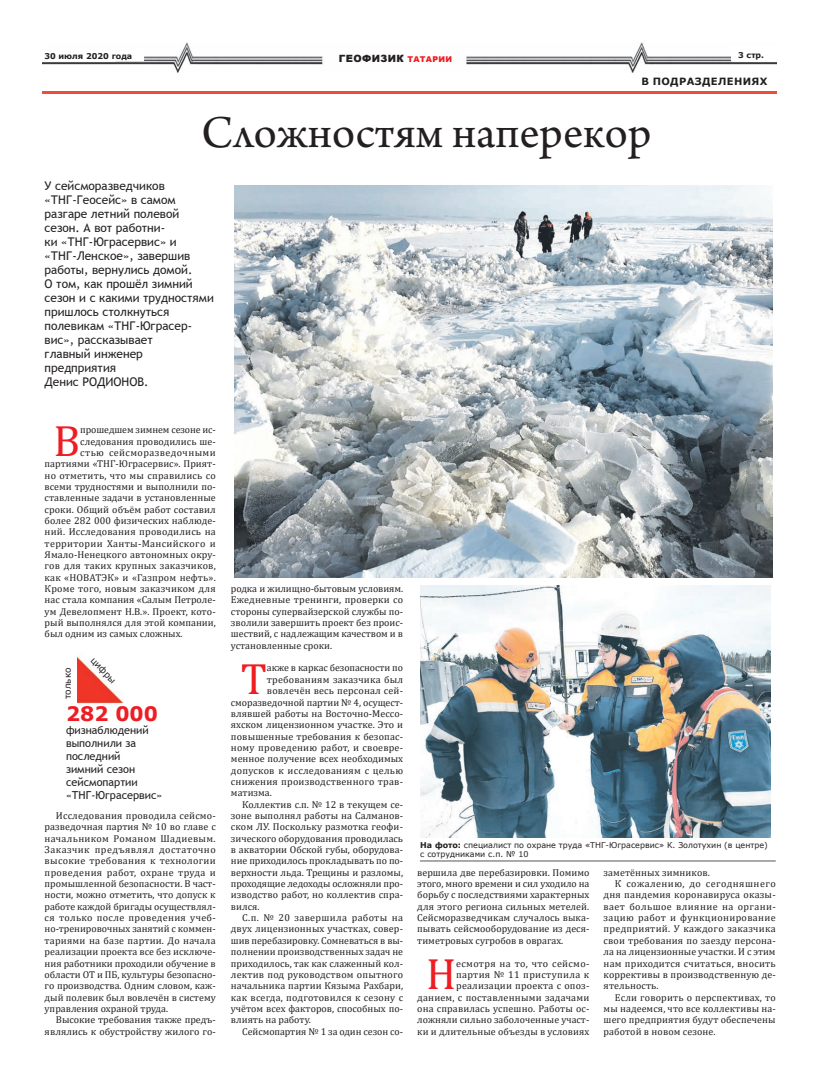
<style>
.page{position:relative;width:820px;height:1078px;background:#fff}
.page>*{position:absolute;margin:0;border:0;box-sizing:border-box;transform-origin:0 0}
.t1{font:48px "Arno Pro";color:#231f20}
.t2{font:44px "Cambria";color:#ee1d23}
.t3{font:700 19.9px "Verdana";color:#ee1d23}
.t4{font:12px/14px "Trebuchet MS";color:#231f20}
.t5{font:11px/13px "Trebuchet MS";color:#231f20}
.t6{font:10px/11.3px "Cambria";letter-spacing:.005em;color:#231f20;text-align:justify}
.t7{font:10px "Cambria";letter-spacing:.035em;color:#231f20}
.t8{font:10px "Cambria";letter-spacing:.04em;color:#231f20}
.t9{font:10px "Cambria";letter-spacing:.025em;color:#231f20}
.t10{font:10px "Cambria";letter-spacing:.03em;color:#231f20}
.t11{font:10px "Cambria";letter-spacing:.045em;color:#231f20}
.t12{font:900 10px "Arial";letter-spacing:.035em;color:#231f20}
.t13{font:700 10px "Verdana";letter-spacing:.035em;color:#231f20}
.t14{font:9px "Verdana";color:#231f20}
.t15{font:8px/9px "Verdana";color:#231f20}
.t16{font:700 8px "Verdana";color:#231f20}
.s1{font-size:8px;color:#ee1d23}
.s2{font-weight:700}
</style>
<div class="page">
<img style="left:43px;top:43px;width:733px;height:29px">
<div style="left:42px;top:49px;width:101px;height:12px;background:#fff"></div>
<div style="left:731px;top:46px;width:45px;height:15px;background:#fff"></div>
<hr style="left:43px;top:91px;width:734px;height:3px;background:#ef4c3a">
<img style="left:235px;top:185px;width:537px;height:392px">
<img style="left:420px;top:585px;width:350px;height:252px">
<img style="left:77px;top:656px;width:47px;height:48px">
<hr style="left:419px;top:860px;width:356px;height:1px;background:#545557">
<p class="t16" style="left:44px;top:50px;width:89px">30 июля 2020 года</p>
<p class="t12" style="left:339px;top:51px;width:115px">ГЕОФИЗИК <span class="s1">ТАТАРИИ</span></p>
<p class="t16" style="left:737px;top:50px;width:27px">3 стр.</p>
<p class="t13" style="left:641px;top:74px;width:127px">В ПОДРАЗДЕЛЕНИЯХ</p>
<h1 class="t1" style="left:201px;top:105px;width:452px">Сложностям наперекор</h1>
<p class="t4" style="left:45px;top:179px;width:171px">У сейсморазведчиков «ТНГ-Геосейс» в самом разгаре летний полевой сезон. А вот работни-<br>ки «ТНГ-Юграсервис» и «ТНГ-Ленское», завершив работы, вернулись домой.<br>О том, как прошёл зимний сезон и с какими трудностями пришлось столкнуться полевикам «ТНГ-Юграсер&shy;вис», рассказывает<br>главный инженер предприятия<br>Денис РОДИОНОВ.</p>
<h2 class="t2" style="left:53px;top:415px;width:28px">В</h2>
<p class="t6" style="left:80px;top:424px;width:137px">прошедшем зимнем сезоне ис-</p>
<p class="t6" style="left:80px;top:435px;width:137px">следования проводились ше-</p>
<p class="t8" style="left:80px;top:446px;width:137px">стью сейсморазведочными</p>
<p class="t6" style="left:45px;top:458px;width:172px">партиями «ТНГ-Юграсервис». Прият-</p>
<p class="t6" style="left:45px;top:469px;width:173px">но отметить, что мы справились со</p>
<p class="t6" style="left:45px;top:480px;width:172px">всеми трудностями и выполнили по-</p>
<p class="t6" style="left:45px;top:492px;width:173px">ставленные задачи в установленные</p>
<p class="t6" style="left:45px;top:503px;width:172px">сроки. Общий объём работ составил</p>
<p class="t6" style="left:45px;top:514px;width:172px">более 282 000 физических наблюде-</p>
<p class="t6" style="left:45px;top:526px;width:173px">ний. Исследования проводились на</p>
<p class="t10" style="left:45px;top:537px;width:172px">территории Ханты-Мансийского и</p>
<p class="t6" style="left:45px;top:548px;width:173px">Ямало-Ненецкого автономных окру-</p>
<p class="t6" style="left:45px;top:560px;width:173px">гов для таких крупных заказчиков,</p>
<p class="t6" style="left:45px;top:571px;width:172px">как «НОВАТЭК» и «Газпром нефть».</p>
<p class="t6" style="left:45px;top:582px;width:173px">Кроме того, новым заказчиком для</p>
<p class="t6" style="left:45px;top:594px;width:172px">нас стала компания «Салым Петроле-</p>
<p class="t6" style="left:45px;top:605px;width:172px">ум Девелопмент Н.В.». Проект, кото-</p>
<p class="t6" style="left:45px;top:617px;width:173px">рый выполнялся для этой компании,</p>
<p class="t6" style="left:45px;top:628px;width:139px">был одним из самых сложных.</p>
<p class="t14" style="left:61px;top:699px;width:33px;rotate:-90deg">только</p>
<p class="t14" style="left:97px;top:654px;width:33px;rotate:46deg">цифры</p>
<h3 class="t3" style="left:66px;top:700px;width:93px">282 000</h3>
<p class="t5" style="left:66px;top:723px;width:98px">физнаблюдений выполнили за последний<br>зимний сезон сейсмопартии «ТНГ-Юграсервис»</p>
<p class="t6" style="left:45px;top:809px;width:173px;text-indent:11px">Исследования проводила сейсмо&shy;разведочная партия № 10 во главе с начальником Романом Шадиевым.<br>Заказчик предъявлял достаточно высокие требования к технологии проведения работ, охране труда и промышленной безопасности. В част&shy;ности, можно отметить, что допуск к работе каждой бригады осуществлял&shy;ся только после проведения учеб&shy;но-тренировочных занятий с коммен&shy;тариями на базе партии. До начала реализации проекта все без исключе&shy;ния работники проходили обучение в области ОТ и ПБ, культуры безопасно&shy;го производства. Одним словом, каж&shy;дый полевик был вовлечён в систему управления охраной труда.</p>
<p class="t6" style="left:45px;top:1013px;width:173px;text-align:right">Высокие требования также предъ&shy;являлись к обустройству жилого го-</p>
<p class="t6" style="left:231px;top:582px;width:174px">родка и жилищно-бытовым условиям.<br>Ежедневные тренинги, проверки со стороны супервайзерской службы по&shy;зволили завершить проект без проис&shy;шествий, с надлежащим качеством и в установленные сроки.</p>
<h2 class="t2" style="left:241px;top:653px;width:28px">Т</h2>
<p class="t6" style="left:267px;top:662px;width:137px">акже в каркас безопасности по</p>
<p class="t6" style="left:267px;top:673px;width:137px">требованиям заказчика был</p>
<p class="t6" style="left:267px;top:685px;width:137px">вовлечён весь персонал сей-</p>
<p class="t6" style="left:231px;top:696px;width:174px">сморазведочной партии № 4, осущест-</p>
<p class="t6" style="left:231px;top:707px;width:173px">влявшей работы на Восточно-Мессо-</p>
<p class="t6" style="left:231px;top:719px;width:174px">яхском лицензионном участке. Это и</p>
<p class="t6" style="left:231px;top:730px;width:173px">повышенные требования к безопас-</p>
<p class="t6" style="left:231px;top:741px;width:174px">ному проведению работ, и своевре-</p>
<p class="t6" style="left:231px;top:753px;width:174px">менное получение всех необходимых</p>
<p class="t6" style="left:231px;top:764px;width:173px">допусков к исследованиям с целью</p>
<p class="t6" style="left:231px;top:775px;width:173px">снижения производственного трав-</p>
<p class="t6" style="left:231px;top:787px;width:42px">матизма.</p>
<p class="t6" style="left:242px;top:798px;width:162px">Коллектив с.п. № 12 в текущем се-</p>
<p class="t6" style="left:231px;top:809px;width:173px">зоне выполнял работы на Салманов-</p>
<p class="t6" style="left:231px;top:821px;width:173px">ском ЛУ. Поскольку размотка геофи-</p>
<p class="t6" style="left:231px;top:832px;width:174px">зического оборудования проводилась</p>
<p class="t6" style="left:231px;top:843px;width:173px">в акватории Обской губы, оборудова-</p>
<p class="t6" style="left:231px;top:855px;width:174px">ние приходилось прокладывать по по-</p>
<p class="t6" style="left:231px;top:866px;width:173px">верхности льда. Трещины и разломы,</p>
<p class="t6" style="left:231px;top:877px;width:174px">проходящие ледоходы осложняли про-</p>
<p class="t6" style="left:231px;top:889px;width:173px">изводство работ, но коллектив спра-</p>
<p class="t6" style="left:231px;top:900px;width:30px">вился.</p>
<p class="t7" style="left:242px;top:911px;width:162px">С.п. № 20 завершила работы на</p>
<p class="t6" style="left:231px;top:923px;width:173px">двух лицензионных участках, совер-</p>
<p class="t6" style="left:231px;top:934px;width:173px">шив перебазировку. Сомневаться в вы-</p>
<p class="t6" style="left:231px;top:945px;width:173px">полнении производственных задач не</p>
<p class="t6" style="left:231px;top:957px;width:173px">приходилось, так как слаженный кол-</p>
<p class="t6" style="left:231px;top:968px;width:173px">лектив под руководством опытного</p>
<p class="t6" style="left:231px;top:979px;width:174px">начальника партии Кязыма Рахбари,</p>
<p class="t6" style="left:231px;top:991px;width:174px">как всегда, подготовился к сезону с</p>
<p class="t6" style="left:231px;top:1002px;width:173px">учётом всех факторов, способных по-</p>
<p class="t6" style="left:231px;top:1013px;width:81px">влиять на работу.</p>
<p class="t6" style="left:242px;top:1025px;width:162px">Сейсмопартия № 1 за один сезон со-</p>
<p class="t15" style="left:420px;top:840px;width:349px"><span class="s2">На фото:</span> специалист по охране труда «ТНГ-Юграсервис» К. Золотухин (в центре) с сотрудниками с.п. № 10</p>
<p class="t6" style="left:417px;top:866px;width:174px">вершила две перебазировки. Помимо этого, много времени и сил уходило на борьбу с последствиями характерных для этого региона сильных метелей.<br>Сейсморазведчикам случалось выка&shy;пывать сейсмооборудование из деся&shy;тиметровых сугробов в оврагах.</p>
<h2 class="t2" style="left:426px;top:948px;width:32px">Н</h2>
<p class="t6" style="left:417px;top:957px;width:174px;text-align:right">есмотря на то, что сейсмо-<br>партия № 11 приступила к реализации проекта с опоз&shy;данием, с поставленными задачами она справилась успешно. Работы ос&shy;ложняли сильно заболоченные участ&shy;ки и длительные объезды в условиях</p>
<p class="t6" style="left:603px;top:866px;width:108px">заметённых зимников.</p>
<p class="t11" style="left:614px;top:877px;width:162px">К сожалению, до сегодняшнего</p>
<p class="t6" style="left:603px;top:889px;width:174px">дня пандемия коронавируса оказы-</p>
<p class="t8" style="left:603px;top:900px;width:174px">вает большое влияние на органи-</p>
<p class="t7" style="left:603px;top:911px;width:174px">зацию работ и функционирование</p>
<p class="t9" style="left:603px;top:922px;width:173px">предприятий. У каждого заказчика</p>
<p class="t6" style="left:603px;top:934px;width:173px">свои требования по заезду персона-</p>
<p class="t6" style="left:603px;top:945px;width:173px">ла на лицензионные участки. И с этим</p>
<p class="t6" style="left:603px;top:957px;width:173px">нам приходится считаться, вносить</p>
<p class="t6" style="left:603px;top:968px;width:173px">коррективы в производственную де-</p>
<p class="t6" style="left:603px;top:979px;width:56px">ятельность.</p>
<p class="t6" style="left:614px;top:991px;width:162px">Если говорить о перспективах, то</p>
<p class="t6" style="left:603px;top:1002px;width:174px">мы надеемся, что все коллективы на-</p>
<p class="t6" style="left:603px;top:1013px;width:173px">шего предприятия будут обеспечены</p>
<p class="t6" style="left:603px;top:1025px;width:113px">работой в новом сезоне.</p>
</div>
